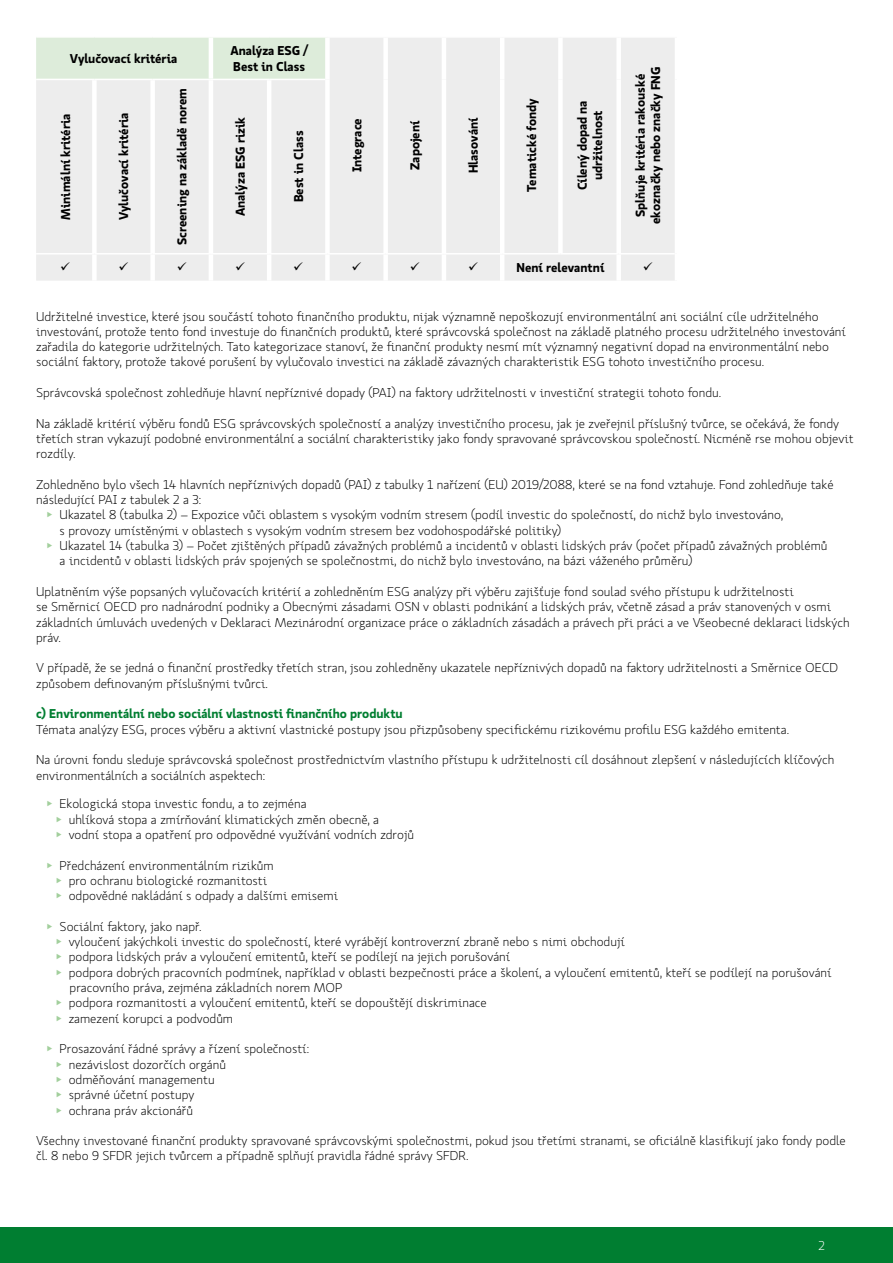
<style>
.page{position:relative;width:893px;height:1263px;background:#fff}
.page>*{position:absolute;margin:0;border:0;box-sizing:border-box;transform-origin:0 0}
.t1{font:300 12.75px/15.3px "Koop Pro";color:#000}
.t2{font:700 12.75px/15.3px "Koop Pro";color:#000}
.t3{font:700 12.75px "Koop Pro";color:#007e31}
.t4{font:300 12.75px "Koop Pro";color:#fff}
.s1{color:#a2cf9c}
</style>
<div class="page">
<div style="left:0;top:1227px;width:893px;height:36px;background:#007e31"></div>
<svg style="left:36px;top:38px;width:639px;height:243px;background:#ebedeb"></svg>
<hr style="left:209px;top:38px;width:4px;height:41px;background:#fff">
<div style="left:325px;top:38px;width:5px;height:41px;background:#fff"></div>
<div style="left:383px;top:38px;width:5px;height:41px;background:#fff"></div>
<hr style="left:442px;top:38px;width:4px;height:41px;background:#fff">
<hr style="left:500px;top:38px;width:4px;height:41px;background:#fff">
<div style="left:558px;top:38px;width:5px;height:41px;background:#fff"></div>
<div style="left:616px;top:38px;width:5px;height:41px;background:#fff"></div>
<div style="left:92px;top:80px;width:5px;height:173px;background:#fff"></div>
<div style="left:150px;top:80px;width:5px;height:173px;background:#fff"></div>
<hr style="left:209px;top:80px;width:4px;height:173px;background:#fff">
<hr style="left:267px;top:80px;width:4px;height:173px;background:#fff">
<div style="left:325px;top:79px;width:5px;height:174px;background:#fff"></div>
<div style="left:383px;top:79px;width:5px;height:174px;background:#fff"></div>
<hr style="left:442px;top:79px;width:4px;height:174px;background:#fff">
<hr style="left:500px;top:79px;width:4px;height:174px;background:#fff">
<div style="left:558px;top:79px;width:5px;height:174px;background:#fff"></div>
<div style="left:616px;top:79px;width:5px;height:174px;background:#fff"></div>
<div style="left:92px;top:254px;width:5px;height:27px;background:#fff"></div>
<div style="left:150px;top:254px;width:5px;height:27px;background:#fff"></div>
<hr style="left:209px;top:254px;width:4px;height:27px;background:#fff">
<hr style="left:267px;top:254px;width:4px;height:27px;background:#fff">
<div style="left:325px;top:254px;width:5px;height:27px;background:#fff"></div>
<div style="left:383px;top:254px;width:5px;height:27px;background:#fff"></div>
<hr style="left:442px;top:254px;width:4px;height:27px;background:#fff">
<hr style="left:500px;top:254px;width:4px;height:27px;background:#fff">
<div style="left:616px;top:254px;width:5px;height:27px;background:#fff"></div>
<hr style="left:36px;top:253px;width:58px;height:1px;background:#fff">
<hr style="left:94px;top:253px;width:59px;height:1px;background:#fff">
<hr style="left:153px;top:253px;width:58px;height:1px;background:#fff">
<hr style="left:211px;top:253px;width:58px;height:1px;background:#fff">
<hr style="left:269px;top:253px;width:58px;height:1px;background:#fff">
<hr style="left:327px;top:253px;width:59px;height:1px;background:#fff">
<hr style="left:386px;top:253px;width:58px;height:1px;background:#fff">
<hr style="left:444px;top:253px;width:58px;height:1px;background:#fff">
<hr style="left:502px;top:253px;width:58px;height:1px;background:#fff">
<hr style="left:560px;top:253px;width:59px;height:1px;background:#fff">
<hr style="left:619px;top:253px;width:56px;height:1px;background:#fff">
<hr style="left:36px;top:79px;width:58px;height:1px;background:#fff">
<hr style="left:94px;top:79px;width:59px;height:1px;background:#fff">
<hr style="left:153px;top:79px;width:58px;height:1px;background:#fff">
<hr style="left:211px;top:79px;width:58px;height:1px;background:#fff">
<hr style="left:269px;top:79px;width:56px;height:1px;background:#fff">
<svg style="left:61px;top:262px;width:9px;height:9px"></svg>
<svg style="left:119px;top:262px;width:9px;height:9px"></svg>
<svg style="left:178px;top:262px;width:8px;height:9px"></svg>
<svg style="left:236px;top:262px;width:9px;height:9px"></svg>
<svg style="left:294px;top:262px;width:9px;height:9px"></svg>
<svg style="left:352px;top:262px;width:9px;height:9px"></svg>
<svg style="left:411px;top:262px;width:8px;height:9px"></svg>
<svg style="left:469px;top:262px;width:9px;height:9px"></svg>
<svg style="left:644px;top:262px;width:8px;height:9px"></svg>
<p class="t2" style="left:70px;top:50px;width:109px">Vylučovací kritéria</p>
<p class="t2" style="left:230px;top:43px;width:79px">Analýza ESG /<br>Best in Class</p>
<p class="t2" style="left:57px;top:220px;width:108px;rotate:-90deg">Minimální kritéria</p>
<p class="t2" style="left:116px;top:220px;width:109px;rotate:-90deg">Vylučovací kritéria</p>
<p class="t2" style="left:174px;top:245px;width:159px;rotate:-90deg">Screening na základě norem</p>
<p class="t2" style="left:232px;top:216px;width:101px;rotate:-90deg">Analýza ESG rizik</p>
<p class="t2" style="left:290px;top:202px;width:73px;rotate:-90deg">Best in Class</p>
<p class="t2" style="left:349px;top:172px;width:56px;rotate:-90deg">Integrace</p>
<p class="t2" style="left:407px;top:170px;width:51px;rotate:-90deg">Zapojení</p>
<p class="t2" style="left:465px;top:173px;width:57px;rotate:-90deg">Hlasování</p>
<p class="t2" style="left:523px;top:192px;width:95px;rotate:-90deg">Tematické fondy</p>
<p class="t2" style="left:574px;top:190px;width:92px;text-align:center;rotate:-90deg">Cílený dopad na udržitelnost</p>
<p class="t2" style="left:648px;top:224px;width:159px;rotate:-90deg">ekoznačky nebo značky FNG</p>
<p class="t2" style="left:632px;top:217px;width:145px;rotate:-90deg">Splňuje kritéria rakouské</p>
<p class="t2" style="left:517px;top:259px;width:89px">Není relevantní</p>
<p class="t1" style="left:36px;top:308px;width:811px">Udržitelné investice, které jsou součástí tohoto finančního produktu, nijak významně nepoškozují environmentální ani sociální cíle udržitelného investování, protože tento fond investuje do finančních produktů, které správcovská společnost na základě platného procesu udržitelného investování zařadila do kategorie udržitelných. Tato kategorizace stanoví, že finanční produkty nesmí mít významný negativní dopad na environmentální nebo sociální faktory, protože takové porušení by vylučovalo investici na základě závazných charakteristik ESG tohoto investičního procesu.</p>
<p class="t1" style="left:36px;top:385px;width:686px">Správcovská společnost zohledňuje hlavní nepříznivé dopady (PAI) na faktory udržitelnosti v investiční strategii tohoto fondu.</p>
<p class="t1" style="left:36px;top:415px;width:819px">Na základě kritérií výběru fondů ESG správcovských společností a analýzy investičního procesu, jak je zveřejnil příslušný tvůrce, se očekává, že fondy třetích stran vykazují podobné environmentální a sociální charakteristiky jako fondy spravované správcovskou společností. Nicméně rse mohou objevit rozdíly.</p>
<p class="t1" style="left:36px;top:476px;width:799px">Zohledněno bylo všech 14 hlavních nepříznivých dopadů (PAI) z tabulky 1 nařízení (EU) 2019/2088, které se na fond vztahuje. Fond zohledňuje také</p>
<p class="t1" style="left:36px;top:492px;width:167px">následující PAI z tabulek 2 a 3:</p>
<p class="t1" style="left:47px;top:507px;width:738px"><span class="s1">▶</span> Ukazatel 8 (tabulka 2) – Expozice vůči oblastem s vysokým vodním stresem (podíl investic do společností, do nichž bylo investováno,</p>
<p class="t1" style="left:60px;top:522px;width:503px">s provozy umístěnými v oblastech s vysokým vodním stresem bez vodohospodářské politiky)</p>
<p class="t1" style="left:47px;top:538px;width:782px"><span class="s1">▶</span> Ukazatel 14 (tabulka 3) – Počet zjištěných případů závažných problémů a incidentů v oblasti lidských práv (počet případů závažných problémů</p>
<p class="t1" style="left:60px;top:553px;width:634px">a incidentů v oblasti lidských práv spojených se společnostmi, do nichž bylo investováno, na bázi váženého průměru)</p>
<p class="t1" style="left:36px;top:584px;width:815px">Uplatněním výše popsaných vylučovacích kritérií a zohledněním ESG analýzy při výběru zajišťuje fond soulad svého přístupu k udržitelnosti<br>se Směrnicí OECD pro nadnárodní podniky a Obecnými zásadami OSN v oblasti podnikání a lidských práv, včetně zásad a práv stanovených v osmi základních úmluvách uvedených v Deklaraci Mezinárodní organizace práce o základních zásadách a právech při práci a ve Všeobecné deklaraci lidských práv.</p>
<p class="t1" style="left:36px;top:660px;width:804px">V případě, že se jedná o finanční prostředky třetích stran, jsou zohledněny ukazatele nepříznivých dopadů na faktory udržitelnosti a Směrnice OECD způsobem definovaným příslušnými tvůrci.</p>
<p class="t3" style="left:36px;top:705px;width:368px">c) Environmentální nebo sociální vlastnosti finančního produktu</p>
<p class="t1" style="left:36px;top:721px;width:755px">Témata analýzy ESG, proces výběru a aktivní vlastnické postupy jsou přizpůsobeny specifickému rizikovému profilu ESG každého emitenta.</p>
<p class="t1" style="left:36px;top:752px;width:800px">Na úrovni fondu sleduje správcovská společnost prostřednictvím vlastního přístupu k udržitelnosti cíl dosáhnout zlepšení v následujících klíčových environmentálních a sociálních aspektech:</p>
<p class="t1" style="left:56px;top:796px;width:360px;text-indent:-9px"><span class="s1">▶</span> Ekologická stopa investic fondu, a to zejména<br><span class="s1">▶</span> uhlíková stopa a zmírňování klimatických změn obecně, a<br><span class="s1">▶</span> vodní stopa a opatření pro odpovědné využívání vodních zdrojů</p>
<p class="t1" style="left:56px;top:857px;width:284px;text-indent:-9px"><span class="s1">▶</span> Předcházení environmentálním rizikům<br><span class="s1">▶</span> pro ochranu biologické rozmanitosti<br><span class="s1">▶</span> odpovědné nakládání s odpady a dalšími emisemi</p>
<p class="t1" style="left:47px;top:918px;width:156px"><span class="s1">▶</span> Sociální faktory, jako např.</p>
<p class="t1" style="left:56px;top:934px;width:571px"><span class="s1">▶</span> vyloučení jakýchkoli investic do společností, které vyrábějí kontroverzní zbraně nebo s nimi obchodují</p>
<p class="t1" style="left:56px;top:949px;width:456px"><span class="s1">▶</span> podpora lidských práv a vyloučení emitentů, kteří se podílejí na jejich porušování</p>
<p class="t1" style="left:56px;top:964px;width:777px"><span class="s1">▶</span> podpora dobrých pracovních podmínek, například v oblasti bezpečnosti práce a školení, a vyloučení emitentů, kteří se podílejí na porušování</p>
<p class="t1" style="left:70px;top:980px;width:274px">pracovního práva, zejména základních norem MOP</p>
<p class="t1" style="left:56px;top:995px;width:433px"><span class="s1">▶</span> podpora rozmanitosti a vyloučení emitentů, kteří se dopouštějí diskriminace</p>
<p class="t1" style="left:56px;top:1010px;width:179px"><span class="s1">▶</span> zamezení korupci a podvodům</p>
<p class="t1" style="left:56px;top:1041px;width:255px;text-indent:-9px"><span class="s1">▶</span> Prosazování řádné správy a řízení společností: <span class="s1">▶</span> nezávislost dozorčích orgánů<br><span class="s1">▶</span> odměňování managementu<br><span class="s1">▶</span> správné účetní postupy<br><span class="s1">▶</span> ochrana práv akcionářů</p>
<p class="t1" style="left:36px;top:1133px;width:811px">Všechny investované finanční produkty spravované správcovskými společnostmi, pokud jsou třetími stranami, se oficiálně klasifikují jako fondy podle čl. 8 nebo 9 SFDR jejich tvůrcem a případně splňují pravidla řádné správy SFDR.</p>
<p class="t4" style="left:818px;top:1237px;width:8px">2</p>
</div>
